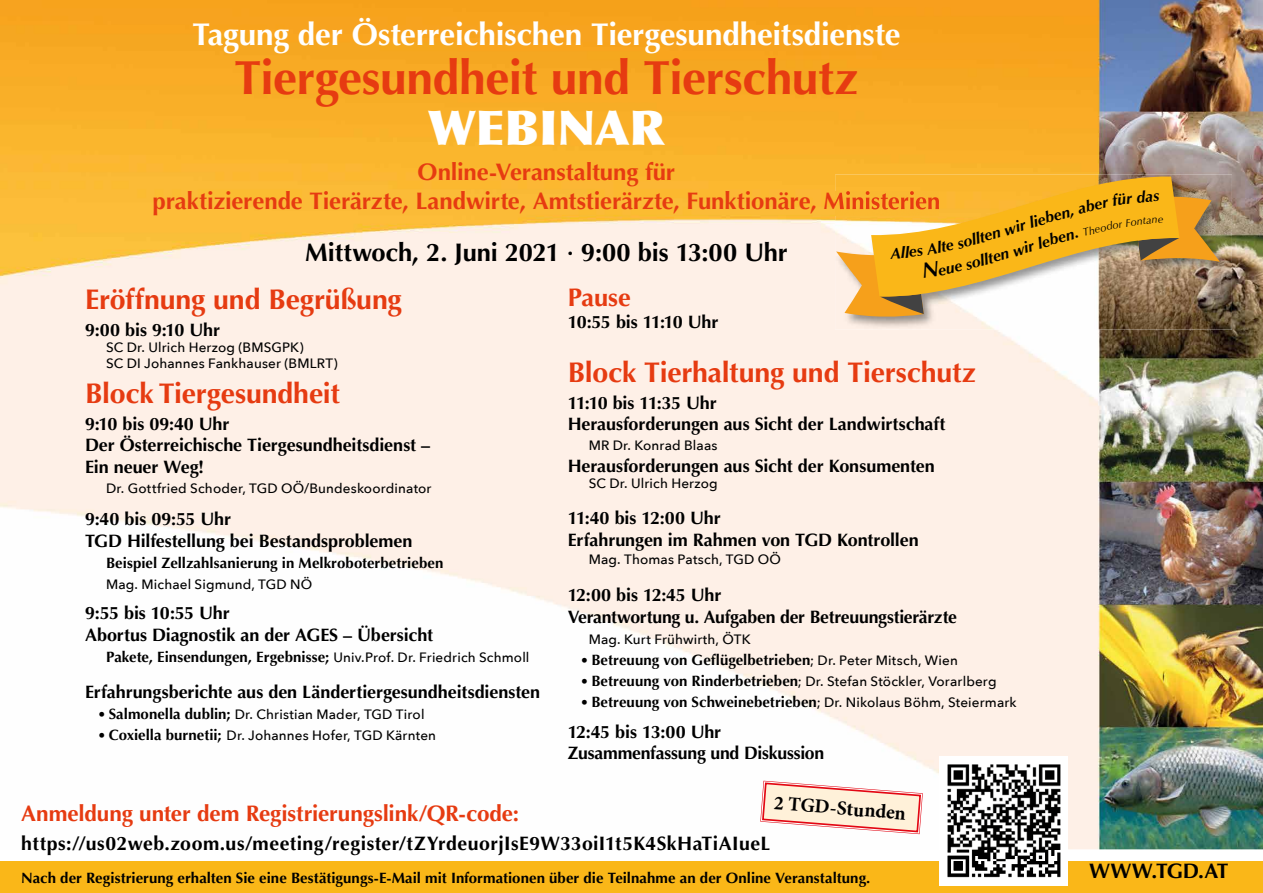
<style>
.page{position:relative;width:1263px;height:893px;background:#fff}
.page>*{position:absolute;margin:0;border:0;box-sizing:border-box;transform-origin:0 0}
.t1{font:700 48px "Optima";letter-spacing:-.01em;color:#e63b11}
.t2{font:900 48px "Optima";letter-spacing:-.005em;color:#fff}
.t3{font:700 31.5px "Optima";letter-spacing:-.005em;color:#fff}
.t4{font:700 28.5px "Optima";letter-spacing:-.01em;color:#e63b11}
.t5{font:700 25.5px "Optima";letter-spacing:-.01em;color:#000}
.t6{font:700 25.5px "Optima";letter-spacing:-.005em;color:#e63b11}
.t7{font:700 24px/28.8px "Optima";letter-spacing:-.005em;color:#e63b11;text-align:center}
.t8{font:700 22.5px "Optima";letter-spacing:-.005em;color:#e63b11}
.t9{font:700 21px "Optima";letter-spacing:-.015em;color:#000}
.t10{font:700 19.8px "Minion Pro";color:#000}
.t11{font:700 19.5px "Optima";letter-spacing:.025em;color:#000}
.t12{font:700 18px/21.6px "Optima";letter-spacing:-.005em;color:#000}
.t13{font:700 18px "Optima";letter-spacing:-.025em;color:#000}
.t14{font:italic 700 15.6px "Optima";color:#000}
.t15{font:700 15px "Optima";color:#000}
.t16{font:500 13.5px/16.2px "Avenir Next";letter-spacing:.01em;color:#000}
.s1{font-family:"Avenir Next";font-weight:500;font-size:13.5px}
.s2{font-family:"Optima";font-weight:700;font-size:15px}
</style>
<div class="page">
<img style="left:0;top:0;width:1263px;height:849px">
<div style="left:0;top:861px;width:1263px;height:32px;background:#fab718"></div>
<img style="left:835px;top:175px;width:397px;height:154px">
<img style="left:940px;top:757px;width:128px;height:129px">
<svg style="left:760px;top:781px;width:163px;height:53px"></svg>
<svg style="left:836px;top:175px;width:384px;height:143px;background:#e1b255"></svg>
<h2 class="t3" style="left:192px;top:16px;width:709px">Tagung der Österreichischen Tiergesundheitsdienste</h2>
<h1 class="t1" style="left:234px;top:50px;width:626px">Tiergesundheit und Tierschutz</h1>
<h1 class="t2" style="left:428px;top:99px;width:239px">WEBINAR</h1>
<h3 class="t7" style="left:153px;top:158px;width:789px">Online-Veranstaltung für<br>praktizierende Tierärzte, Landwirte, Amtstierärzte, Funktionäre, Ministerien</h3>
<h3 class="t5" style="left:305px;top:237px;width:484px">Mittwoch, 2. Juni 2021 · 9:00 bis 13:00 Uhr</h3>
<p class="t14" style="left:1002px;top:222px;width:44px;rotate:-17deg">wir lie</p>
<p class="t14" style="left:1010px;top:243px;width:40px;rotate:-17deg">wir le</p>
<h3 class="t4" style="left:85px;top:283px;width:318px">Eröffnung und Begrüßung</h3>
<p class="t12" style="left:85px;top:319px;width:137px">9:00 bis 9:10 Uhr</p>
<p class="t16" style="left:106px;top:339px;width:233px">SC Dr. Ulrich Herzog (BMSGPK)<br>SC DI Johannes Fankhauser (BMLRT)</p>
<h3 class="t4" style="left:85px;top:376px;width:256px">Block Tiergesundheit</h3>
<p class="t12" style="left:85px;top:413px;width:347px">9:10 bis 09:40 Uhr<br>Der Österreichische Tiergesundheitsdienst –<br>Ein neuer Weg!</p>
<p class="t16" style="left:106px;top:479px;width:327px">Dr. Gottfried Schoder, TGD OÖ/Bundeskoordinator</p>
<p class="t12" style="left:85px;top:508px;width:329px">9:40 bis 09:55 Uhr<br>TGD Hilfestellung bei Bestandsproblemen</p>
<p class="t15" style="left:106px;top:554px;width:339px">Beispiel Zellzahlsanierung in Melkroboterbetrieben</p>
<p class="t16" style="left:106px;top:575px;width:208px">Mag. Michael Sigmund, TGD NÖ</p>
<p class="t12" style="left:85px;top:603px;width:350px">9:55 bis 10:55 Uhr<br>Abortus Diagnostik an der AGES – Übersicht</p>
<p class="t15" style="left:106px;top:649px;width:425px">Pakete, Einsendungen, Ergebnisse; <span class="s1">Univ.Prof. Dr. Friedrich Schmoll</span></p>
<p class="t12" style="left:85px;top:681px;width:457px">Erfahrungsberichte aus den Ländertiergesundheitsdiensten</p>
<p class="t16" style="left:99px;top:706px;width:327px">• <span class="s2">Salmonella dublin;</span> Dr. Christian Mader, TGD Tirol</p>
<p class="t16" style="left:99px;top:727px;width:339px">• <span class="s2">Coxiella burnetii;</span> Dr. Johannes Hofer, TGD Kärnten</p>
<h3 class="t6" style="left:568px;top:283px;width:65px">Pause</h3>
<p class="t13" style="left:568px;top:311px;width:152px">10:55 bis 11:10 Uhr</p>
<h3 class="t4" style="left:568px;top:356px;width:410px">Block Tierhaltung und Tierschutz</h3>
<p class="t12" style="left:568px;top:392px;width:379px">11:10 bis 11:35 Uhr<br>Herausforderungen aus Sicht der Landwirtschaft</p>
<p class="t16" style="left:589px;top:437px;width:130px">MR Dr. Konrad Blaas</p>
<p class="t12" style="left:568px;top:455px;width:368px">Herausforderungen aus Sicht der Konsumenten</p>
<p class="t16" style="left:589px;top:475px;width:131px">SC Dr. Ulrich Herzog</p>
<p class="t12" style="left:568px;top:507px;width:353px">11:40 bis 12:00 Uhr<br>Erfahrungen im Rahmen von TGD Kontrollen</p>
<p class="t16" style="left:589px;top:550px;width:194px">Mag. Thomas Patsch, TGD OÖ</p>
<p class="t12" style="left:568px;top:585px;width:391px">12:00 bis 12:45 Uhr<br>Verantwortung u. Aufgaben der Betreuungstierärzte</p>
<p class="t16" style="left:589px;top:631px;width:163px">Mag. Kurt Frühwirth, ÖTK</p>
<p class="t15" style="left:581px;top:651px;width:378px"><span class="s1">•</span> Betreuung von Geflügelbetrieben<span class="s1">; Dr. Peter Mitsch, Wien</span></p>
<p class="t16" style="left:581px;top:673px;width:417px">• <span class="s2">Betreuung von Rinderbetrieben</span>; Dr. Stefan Stöckler, Vorarlberg</p>
<p class="t15" style="left:581px;top:693px;width:437px"><span class="s1">•</span> Betreuung von Schweinebetrieben<span class="s1">; Dr. Nikolaus Böhm, Steiermark</span></p>
<p class="t12" style="left:568px;top:721px;width:258px">12:45 bis 13:00 Uhr<br>Zusammenfassung und Diskussion</p>
<p class="t10" style="left:775px;top:788px;width:134px;rotate:5deg">2 TGD-Stunden</p>
<p class="t8" style="left:21px;top:800px;width:499px">Anmeldung unter dem Registrierungslink/QR-code:</p>
<p class="t11" style="left:21px;top:831px;width:750px">https://us02web.zoom.us/meeting/register/tZYrdeuorjIsE9W33oiI1t5K4SkHaTiAIueL</p>
<p class="t15" style="left:21px;top:869px;width:850px">Nach der Registrierung erhalten Sie eine Bestätigungs-E-Mail mit Informationen über die Teilnahme an der Online Veranstaltung.</p>
<p class="t9" style="left:1089px;top:859px;width:141px">WWW.TGD.AT</p>
</div>
